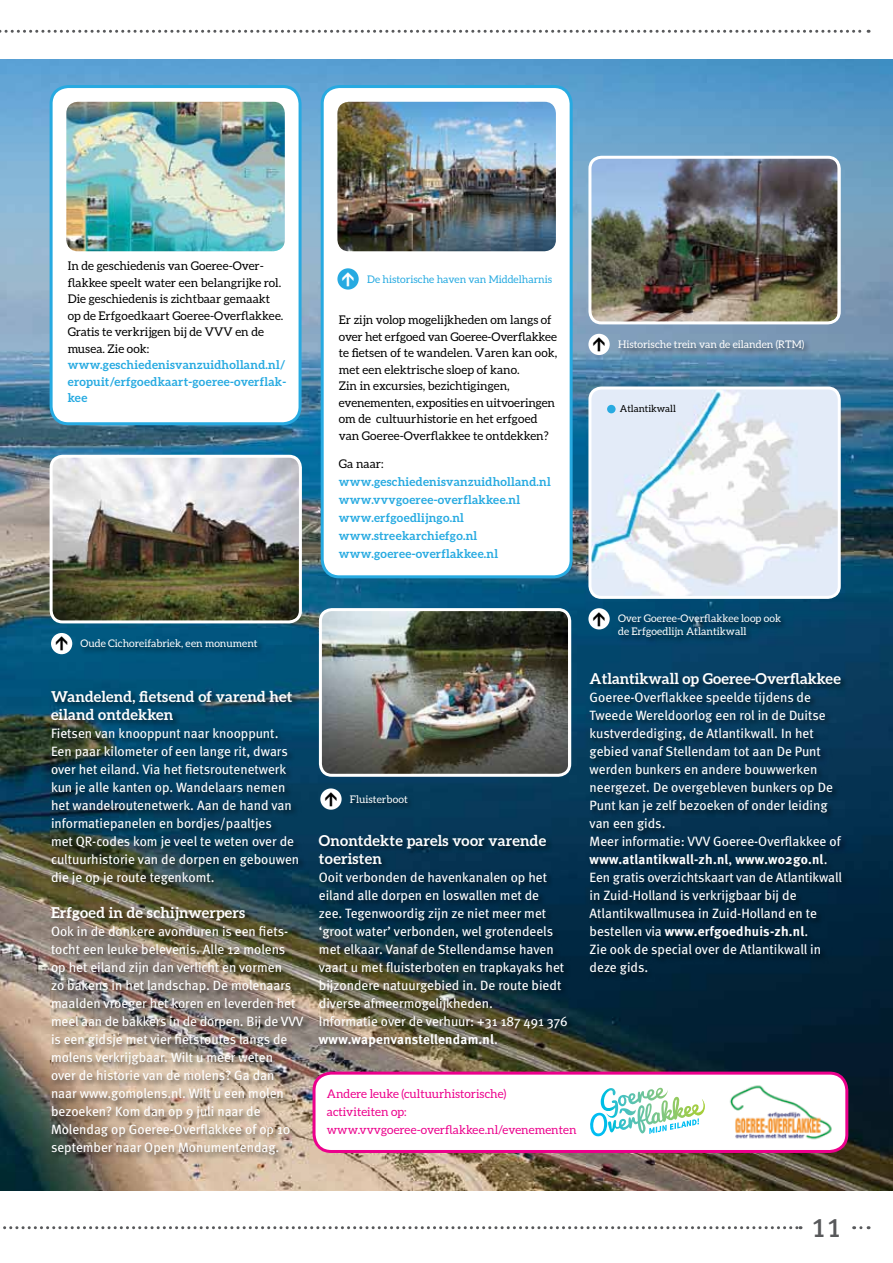
<style>
.page{position:relative;width:893px;height:1263px;background:#fff}
.page>*{position:absolute;margin:0;border:0;box-sizing:border-box;transform-origin:0 0}
.t1{font:27px "Meta Medium LF";color:#58595b}
.t2{font:700 15px/18px "Aleo";letter-spacing:.01em;color:#fff}
.t3{font:900 15px "DIN";color:#000}
.t4{font:900 15px "DIN";color:#fff}
.t5{font:13.5px/18px "Meta";color:#fff}
.t6{font:12px/16.5px "Aleo";color:#000}
.t7{font:700 12px/18px "Aleo";letter-spacing:.02em;color:#27aae1;text-align:justify}
.t8{font:12px/18px "Aleo";color:#ec008c}
.t9{font:10.5px/12.6px "Aleo";color:#fff}
.t10{font:10.5px "Aleo";color:#27aae1}
.t11{font:9.75px "Aleo";color:#000}
.s1{font-weight:700}
</style>
<div class="page">
<img style="left:0;top:60px;width:893px;height:1131px">
<div style="left:50px;top:689px;width:261px;height:473px;background:#000;opacity:.55"></div>
<div style="left:317px;top:833px;width:257px;height:221px;background:#000;opacity:.55"></div>
<div style="left:588px;top:671px;width:260px;height:311px;background:#000;opacity:.55"></div>
<svg style="left:861px;top:1226px;width:8px;height:3px"></svg>
<svg style="left:0;top:30px;width:869px;height:3px"></svg>
<svg style="left:3px;top:1226px;width:798px;height:3px"></svg>
<div style="left:51px;top:87px;width:249px;height:337px;background:#fff;border-radius:17px"></div>
<div style="left:50px;top:85px;width:252px;height:340px;border:3px solid #27aae1;border-radius:17px"></div>
<div style="left:314px;top:1073px;width:533px;height:78px;background:#fff;border-radius:17px"></div>
<div style="left:313px;top:1071px;width:535px;height:82px;border:3px solid #ec008c;border-radius:17px"></div>
<img style="left:66px;top:102px;width:219px;height:149px">
<img style="left:51px;top:456px;width:249px;height:166px">
<div style="left:50px;top:455px;width:252px;height:168px;border:3px solid #fff;border-radius:11px"></div>
<img style="left:320px;top:610px;width:248px;height:164px">
<div style="left:319px;top:608px;width:252px;height:169px;border:3px solid #fff;border-radius:11px"></div>
<img style="left:590px;top:157px;width:247px;height:166px">
<div style="left:588px;top:156px;width:253px;height:168px;border:3px solid #fff;border-radius:11px"></div>
<img style="left:590px;top:388px;width:249px;height:209px">
<div style="left:588px;top:386px;width:253px;height:213px;border:3px solid #fff;border-radius:11px"></div>
<div style="left:322px;top:87px;width:249px;height:490px;background:#fff;border-radius:17px"></div>
<div style="left:321px;top:85px;width:252px;height:493px;border:3px solid #27aae1;border-radius:17px"></div>
<img style="left:337px;top:102px;width:219px;height:149px">
<div style="left:617px;top:613px;width:171px;height:31px;background:#000;opacity:.55"></div>
<div style="left:588px;top:608px;width:22px;height:21px;background:#fff;border-radius:50%"></div>
<div style="left:617px;top:339px;width:194px;height:18px;background:#000;opacity:.55"></div>
<div style="left:588px;top:334px;width:22px;height:21px;background:#fff;border-radius:50%"></div>
<div style="left:79px;top:638px;width:186px;height:18px;background:#000;opacity:.55"></div>
<div style="left:51px;top:633px;width:21px;height:21px;background:#fff;border-radius:50%"></div>
<div style="left:349px;top:793px;width:66px;height:17px;background:#043753"></div>
<div style="left:320px;top:788px;width:22px;height:22px;background:#fff;border-radius:50%"></div>
<div style="left:607px;top:405px;width:9px;height:8px;background:#27aae1;border-radius:50%"></div>
<div style="left:337px;top:268px;width:22px;height:22px;background:#27aae1;border-radius:50%"></div>
<svg style="left:590px;top:1088px;width:109px;height:49px"></svg>
<img style="left:729px;top:1085px;width:103px;height:55px">
<p class="t6" style="left:68px;top:257px;width:217px">In de geschiedenis van Goeree-Over&shy;flakkee speelt water een belangrijke rol.<br>Die geschiedenis is zichtbaar gemaakt op de Erfgoedkaart Goeree-Overflakkee.<br>Gratis te verkrijgen bij de VVV en de musea. Zie ook:</p>
<p class="t7" style="left:68px;top:356px;width:220px;line-height:16.5px">www.geschiedenisvanzuidholland.nl/ eropuit/erfgoedkaart-goeree-overflak&shy;kee</p>
<p class="t4" style="left:337px;top:287px;width:17px;rotate:-90deg">&gt;</p>
<p class="t10" style="left:367px;top:273px;width:187px">De historische haven van Middelharnis</p>
<p class="t6" style="left:339px;top:311px;width:220px">Er zijn volop mogelijkheden om langs of over het erfgoed van Goeree-Overflakkee te fietsen of te wandelen. Varen kan ook, met een elektrische sloep of kano.<br>Zin in excursies, bezichtigingen, evenementen, exposities en uitvoeringen om de cultuurhistorie en het erfgoed van Goeree-Overflakkee te ontdekken?</p>
<p class="t6" style="left:339px;top:455px;width:46px">Ga naar:</p>
<p class="t7" style="left:339px;top:472px;width:213px;text-align:left">www.geschiedenisvanzuidholland.nl www.vvvgoeree-overflakkee.nl www.erfgoedlijngo.nl www.streekarchiefgo.nl www.goeree-overflakkee.nl</p>
<p class="t3" style="left:588px;top:352px;width:17px;rotate:-90deg">&gt;</p>
<p class="t9" style="left:618px;top:338px;width:188px">Historische trein van de eilanden (RTM)</p>
<p class="t11" style="left:620px;top:403px;width:58px">Atlantikwall</p>
<p class="t3" style="left:51px;top:651px;width:17px;rotate:-90deg">&gt;</p>
<p class="t9" style="left:81px;top:637px;width:179px">Oude Cichoreifabriek, een monument</p>
<p class="t2" style="left:51px;top:687px;width:243px">Wandelend, fietsend of varend het eiland ontdekken</p>
<p class="t5" style="left:51px;top:724px;width:250px">Fietsen van knooppunt naar knooppunt.<br>Een paar kilometer of een lange rit, dwars over het eiland. Via het fietsroutenetwerk kun je alle kanten op. Wandelaars nemen het wandelroutenetwerk. Aan de hand van informatiepanelen en bordjes/paaltjes<br>met QR-codes kom je veel te weten over de cultuurhistorie van de dorpen en gebouwen die je op je route tegenkomt.</p>
<p class="t2" style="left:51px;top:903px;width:196px">Erfgoed in de schijnwerpers</p>
<p class="t5" style="left:51px;top:922px;width:254px">Ook in de donkere avonduren is een fiets&shy;tocht een leuke belevenis. Alle 12 molens<br>op het eiland zijn dan verlicht en vormen<br>zo bakens in het landschap. De molenaars maalden vroeger het koren en leverden het meel aan de bakkers in de dorpen. Bij de VVV is een gidsje met vier fietsroutes langs de molens verkrijgbaar. Wilt u meer weten<br>over de historie van de molens? Ga dan<br>naar www.gomolens.nl. Wilt u een molen bezoeken? Kom dan op 9 juli naar de Molendag op Goeree-Overflakkee of op 10 september naar Open Monumentendag.</p>
<p class="t3" style="left:320px;top:807px;width:17px;rotate:-90deg">&gt;</p>
<p class="t9" style="left:350px;top:792px;width:59px">Fluisterboot</p>
<p class="t2" style="left:319px;top:831px;width:229px">Onontdekte parels voor varende toeristen</p>
<p class="t5" style="left:319px;top:868px;width:250px">Ooit verbonden de havenkanalen op het eiland alle dorpen en loswallen met de<br>zee. Tegenwoordig zijn ze niet meer met ‘groot water’ verbonden, wel grotendeels met elkaar. Vanaf de Stellendamse haven vaart u met fluisterboten en trapkayaks het bijzondere natuurgebied in. De route biedt diverse afmeermogelijkheden.<br>Informatie over de verhuur: +31 187 491 376 <span class="s1">www.wapenvanstellendam.nl</span>.</p>
<p class="t3" style="left:588px;top:626px;width:17px;rotate:-90deg">&gt;</p>
<p class="t9" style="left:618px;top:612px;width:165px">Over Goeree-Overflakkee loop ook de Erfgoedlijn Atlantikwall</p>
<p class="t2" style="left:590px;top:669px;width:253px">Atlantikwall op Goeree-Overflakkee</p>
<p class="t5" style="left:590px;top:688px;width:254px">Goeree-Overflakkee speelde tijdens de Tweede Wereldoorlog een rol in de Duitse kustverdediging, de Atlantikwall. In het gebied vanaf Stellendam tot aan De Punt werden bunkers en andere bouwwerken neergezet. De overgebleven bunkers op De Punt kan je zelf bezoeken of onder leiding van een gids.<br>Meer informatie: VVV Goeree-Overflakkee of <span class="s1">www.atlantikwall-zh.nl</span>, <span class="s1">www.wo2go.nl</span>.<br>Een gratis overzichtskaart van de Atlantikwall in Zuid-Holland is verkrijgbaar bij de Atlantikwallmusea in Zuid-Holland en te bestellen via <span class="s1">www.erfgoedhuis-zh.nl</span>.<br>Zie ook de special over de Atlantikwall in deze gids.</p>
<p class="t8" style="left:327px;top:1085px;width:251px">Andere leuke (cultuurhistorische)<br>activiteiten op: www.vvvgoeree-overflakkee.nl/evenementen</p>
<h1 class="t1" style="left:811px;top:1212px;width:32px">11</h1>
</div>
